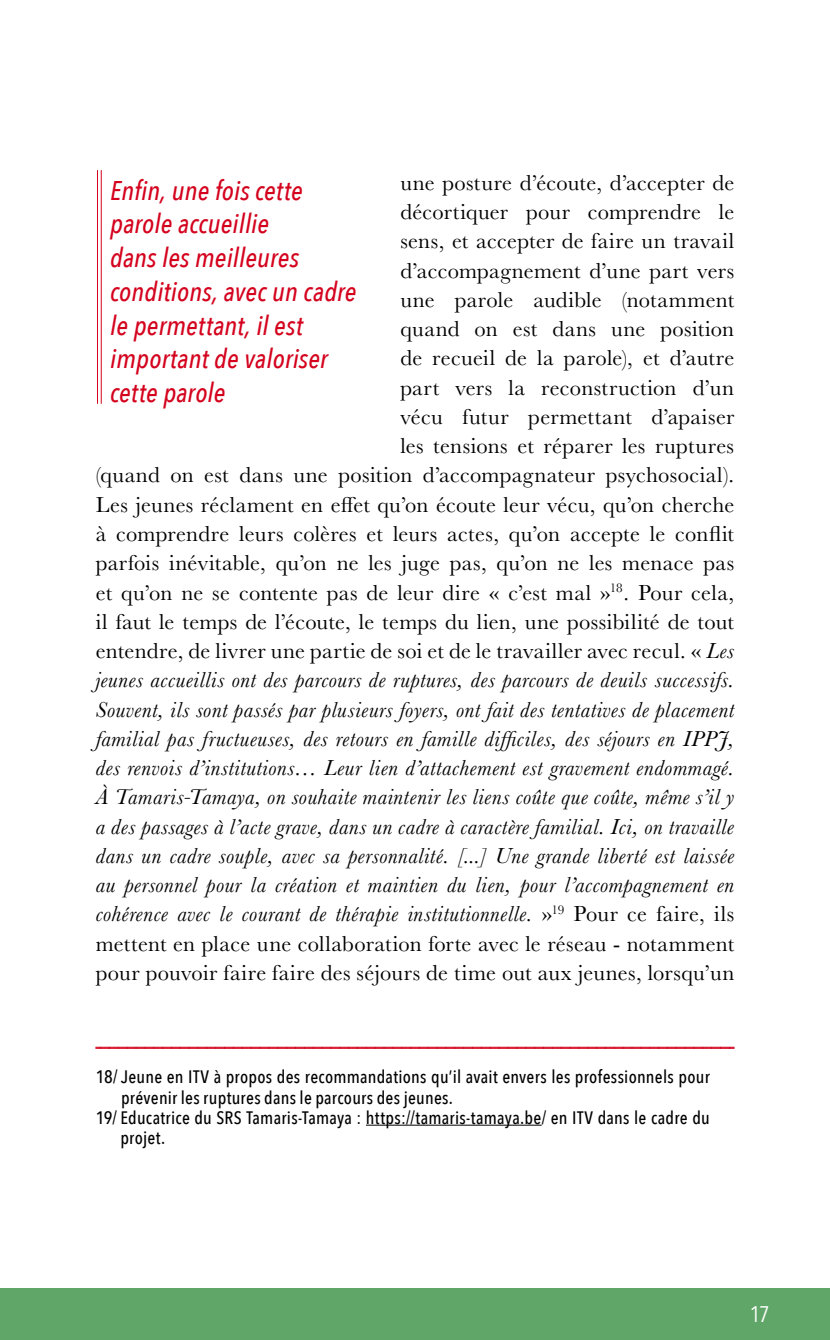
<style>
.page{position:relative;width:830px;height:1340px;background:#fff}
.page>*{position:absolute;margin:0;border:0;box-sizing:border-box;transform-origin:0 0}
.Body_Texte_1{font:italic 500 27px/33.8px "Avenir Next Condensed";letter-spacing:.005em;color:#d4021d}
.Body_Texte_1-2{font:22.5px/29.2px "Baskerville";letter-spacing:.015em;color:#000;text-align:right}
.t1{font:22.5px "Avenir Next Condensed";color:#fff}
.Body_Texte_1-3{font:500 18px/20.2px "Avenir Next Condensed";letter-spacing:.015em;color:#000}
.s1{font-style:italic}
</style>
<div class="page">
<div style="left:0;top:1288px;width:829px;height:51px;background:#60a668"></div>
<svg style="left:95px;top:1046px;width:639px;height:3px"></svg>
<hr style="left:366px;top:1124px;width:175px;height:1px;background:#000">
<hr style="left:101px;top:170px;width:1px;height:234px;background:#d4021d">
<hr style="left:97px;top:170px;width:1px;height:234px;background:#d4021d">
<p class="Body_Texte_1-2" style="left:96px;top:168px;width:639px">une posture d’écoute, d’accepter de<br>décortiquer pour comprendre le<br>sens, et accepter de faire un travail<br>d’accompagnement d’une part vers<br>une parole audible (notamment<br>quand on est dans une position<br>de recueil de la parole), et d’autre<br>part vers la reconstruction d’un<br>vécu futur permettant d’apaiser<br>les tensions et réparer les ruptures<br>(quand on est dans une position d’accompagnateur psychosocial).<br>Les jeunes réclament en effet qu’on écoute leur vécu, qu’on cherche à comprendre leurs colères et leurs actes, qu’on accepte le conflit parfois inévitable, qu’on ne les juge pas, qu’on ne les menace pas et qu’on ne se contente pas de leur dire « c’est mal »<sup>18</sup>. Pour cela, il faut le temps de l’écoute, le temps du lien, une possibilité de tout entendre, de livrer une partie de soi et de le travailler avec recul. « <span class="s1">Les jeunes accueillis ont des parcours de ruptures, des parcours de deuils successifs.<br>Souvent, ils sont passés par plusieurs foyers, ont fait des tentatives de placement familial pas fructueuses, des retours en famille difficiles, des séjours en IPPJ, des renvois d’institutions… Leur lien d’attachement est gravement endommagé.<br>À Tamaris-Tamaya, on souhaite maintenir les liens coûte que coûte, même s’il y a des passages à l’acte grave, dans un cadre à caractère familial. Ici, on travaille dans un cadre souple, avec sa personnalité. [...] Une grande liberté est laissée au personnel pour la création et maintien du lien, pour l’accompagnement en cohérence avec le courant de thérapie institutionnelle.</span> »<sup>19</sup> Pour ce faire, ils mettent en place une collaboration forte avec le réseau - notamment pour pouvoir faire faire des séjours de time out aux jeunes, lorsqu’un</p>
<p class="Body_Texte_1" style="left:110px;top:173px;width:248px">Enfin, une fois cette parole accueillie<br>dans les meilleures conditions, avec un cadre le permettant, il est important de valoriser cette parole</p>
<p class="Body_Texte_1-3" style="left:121px;top:1066px;width:590px;text-indent:-25px">18/ Jeune en ITV à propos des recommandations qu’il avait envers les professionnels pour prévenir les ruptures dans le parcours des jeunes.</p>
<p class="Body_Texte_1-3" style="left:120px;top:1107px;width:590px;text-indent:-25px">19/ Educatrice du SRS Tamaris-Tamaya : https://tamaris-tamaya.be/ en ITV dans le cadre du projet.</p>
<p class="t1" style="left:749px;top:1294px;width:22px">17</p>
</div>
